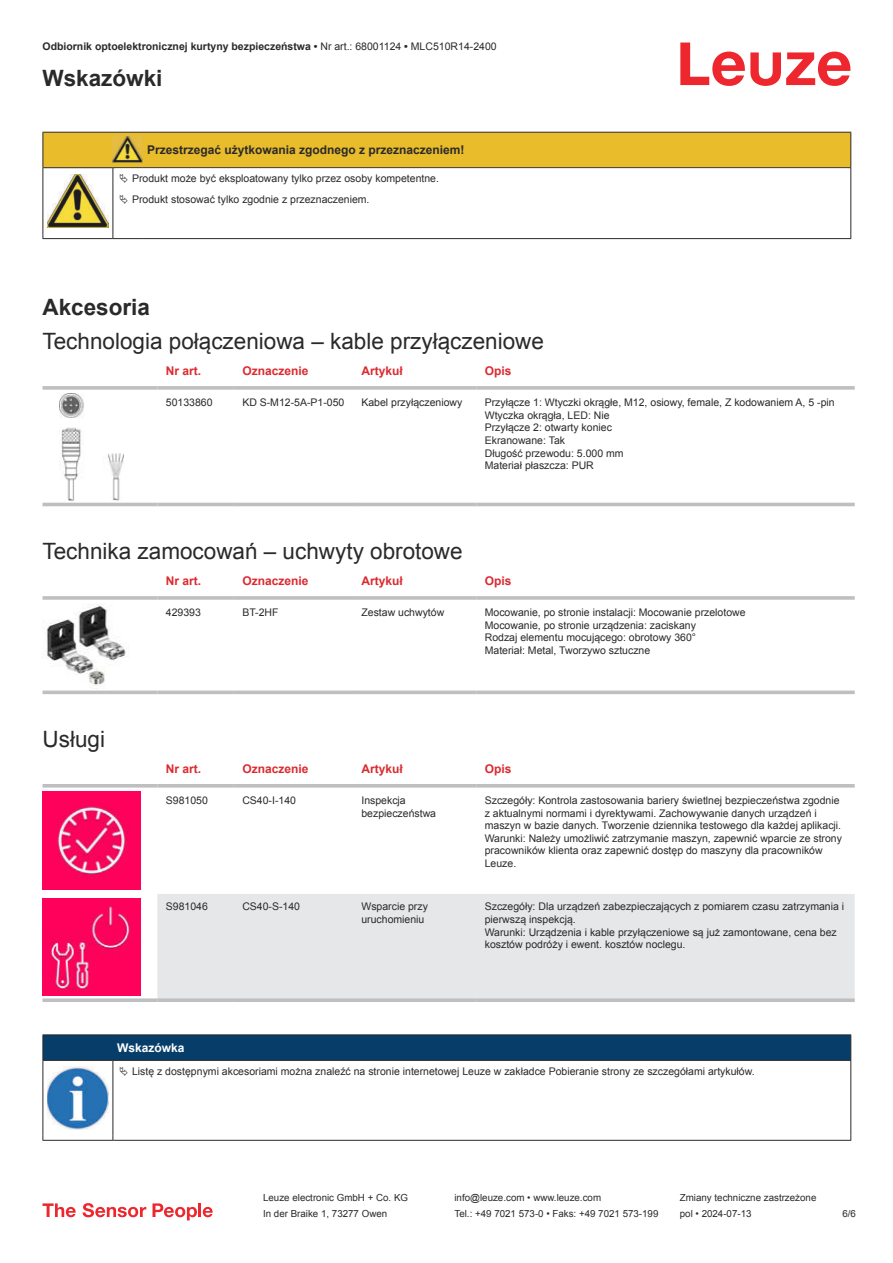
<style>
.page{position:relative;width:893px;height:1263px;background:#fff}
.page>*{position:absolute;margin:0;border:0;box-sizing:border-box;transform-origin:0 0}
.t1{font:22.5px "Arial";color:#2b292a}
.t2{font:700 22.5px "Arial";color:#2b292a}
.t3{font:700 12px "Arial";color:#db2a30}
.t4{font:700 12px "Arial";color:#2b292a}
.t5{font:700 12px "Arial";color:#fff}
.t6{font:10.5px/12.6px "Arial";color:#2b292a}
.t7{font:700 10.5px "Arial";color:#2b292a}
.t8{font:9.75px "Arial";color:#2b292a}
.s1{font-weight:400}
</style>
<div class="page">
<svg style="left:680px;top:43px;width:170px;height:43px"></svg>
<svg style="left:43px;top:393px;width:812px;height:114px"></svg>
<svg style="left:43px;top:386px;width:114px;height:4px"></svg>
<svg style="left:157px;top:386px;width:77px;height:4px"></svg>
<svg style="left:234px;top:386px;width:119px;height:4px"></svg>
<svg style="left:353px;top:386px;width:123px;height:4px"></svg>
<svg style="left:476px;top:386px;width:379px;height:4px;background:#c3c5c7"></svg>
<hr style="left:43px;top:503px;width:114px;height:3px;background:#bdbfc1">
<hr style="left:157px;top:503px;width:77px;height:3px;background:#bdbfc1">
<hr style="left:234px;top:503px;width:119px;height:3px;background:#bdbfc1">
<hr style="left:353px;top:503px;width:123px;height:3px;background:#bdbfc1">
<hr style="left:476px;top:503px;width:379px;height:3px;background:#bdbfc1">
<img style="left:59px;top:394px;width:65px;height:106px">
<hr style="left:43px;top:596px;width:114px;height:4px;background:#bdbfc1">
<hr style="left:157px;top:596px;width:77px;height:4px;background:#c7c9ca">
<hr style="left:234px;top:596px;width:119px;height:4px;background:#bdbfc1">
<hr style="left:353px;top:596px;width:123px;height:4px;background:#bdbfc1">
<hr style="left:476px;top:596px;width:379px;height:4px;background:#c7c9ca">
<svg style="left:43px;top:690px;width:114px;height:4px"></svg>
<svg style="left:157px;top:690px;width:77px;height:4px"></svg>
<svg style="left:234px;top:690px;width:119px;height:4px"></svg>
<svg style="left:353px;top:690px;width:123px;height:4px"></svg>
<svg style="left:476px;top:690px;width:379px;height:4px;background:#c6c8c9"></svg>
<img style="left:43px;top:604px;width:86px;height:81px">
<div style="left:157px;top:894px;width:698px;height:104px;background:#e6e7e9"></div>
<svg style="left:43px;top:784px;width:114px;height:4px"></svg>
<svg style="left:157px;top:784px;width:77px;height:4px"></svg>
<svg style="left:234px;top:784px;width:119px;height:4px"></svg>
<svg style="left:353px;top:784px;width:123px;height:4px"></svg>
<svg style="left:476px;top:784px;width:379px;height:4px;background:#c3c5c7"></svg>
<svg style="left:43px;top:998px;width:114px;height:4px"></svg>
<svg style="left:157px;top:998px;width:77px;height:4px"></svg>
<svg style="left:234px;top:998px;width:119px;height:4px"></svg>
<svg style="left:353px;top:998px;width:123px;height:4px"></svg>
<svg style="left:476px;top:998px;width:379px;height:4px;background:#c1c3c5"></svg>
<img style="left:43px;top:792px;width:97px;height:98px">
<img style="left:43px;top:898px;width:97px;height:98px">
<svg style="left:44px;top:1061px;width:806px;height:79px"></svg>
<hr style="left:43px;top:1034px;width:70px;height:1px;background:#2b292a">
<hr style="left:43px;top:1060px;width:70px;height:1px;background:#2b292a">
<hr style="left:113px;top:1034px;width:738px;height:1px;background:#2b292a">
<div style="left:43px;top:1035px;width:808px;height:25px;background:#063d69"></div>
<hr style="left:113px;top:1060px;width:738px;height:1px;background:#2b292a">
<hr style="left:43px;top:1061px;width:1px;height:75px;background:#2b292a">
<hr style="left:113px;top:1061px;width:1px;height:75px;background:#2b292a">
<hr style="left:850px;top:1061px;width:1px;height:75px;background:#2b292a">
<hr style="left:43px;top:1140px;width:70px;height:1px;background:#2b292a">
<hr style="left:113px;top:1140px;width:738px;height:1px;background:#2b292a">
<img style="left:47px;top:1067px;width:61px;height:62px">
<div style="left:115px;top:1061px;width:734px;height:20px;background:#fff"></div>
<svg style="left:43px;top:1203px;width:33px;height:14px"></svg>
<svg style="left:83px;top:1203px;width:63px;height:14px"></svg>
<svg style="left:153px;top:1203px;width:44px;height:17px"></svg>
<hr style="left:198px;top:1203px;width:3px;height:14px;background:#ed272d">
<svg style="left:203px;top:1207px;width:10px;height:10px"></svg>
<hr style="left:43px;top:168px;width:1px;height:66px;background:#2b292a">
<hr style="left:113px;top:168px;width:1px;height:66px;background:#2b292a">
<hr style="left:850px;top:168px;width:1px;height:66px;background:#2b292a">
<hr style="left:43px;top:238px;width:70px;height:1px;background:#2b292a">
<hr style="left:113px;top:238px;width:30px;height:1px;background:#2b292a">
<hr style="left:143px;top:238px;width:708px;height:1px;background:#2b292a">
<img style="left:47px;top:209px;width:61px;height:19px">
<svg style="left:43px;top:132px;width:808px;height:77px"></svg>
<p class="t7" style="left:43px;top:39px;width:456px">Odbiornik optoelektronicznej kurtyny bezpieczeństwa • <span class="s1">Nr art.: 68001124</span> • <span class="s1">MLC510R14-2400</span></p>
<h1 class="t2" style="left:43px;top:63px;width:122px">Wskazówki</h1>
<p class="t4" style="left:147px;top:141px;width:319px">Przestrzegać użytkowania zgodnego z przeznaczeniem!</p>
<p class="t6" style="left:132px;top:169px;width:308px;line-height:20.2px">Produkt może być eksploatowany tylko przez osoby kompetentne.<br>Produkt stosować tylko zgodnie z przeznaczeniem.</p>
<h1 class="t2" style="left:43px;top:292px;width:109px">Akcesoria</h1>
<h1 class="t1" style="left:43px;top:326px;width:503px">Technologia połączeniowa – kable przyłączeniowe</h1>
<p class="t3" style="left:166px;top:363px;width:37px">Nr art.</p>
<p class="t3" style="left:242px;top:366px;width:68px">Oznaczenie</p>
<p class="t3" style="left:361px;top:363px;width:43px">Artykuł</p>
<p class="t3" style="left:485px;top:363px;width:28px">Opis</p>
<p class="t6" style="left:166px;top:396px;width:48px">50133860</p>
<p class="t6" style="left:242px;top:397px;width:104px">KD S-M12-5A-P1- 050</p>
<p class="t6" style="left:361px;top:396px;width:102px">Kabel przyłączeniowy</p>
<p class="t6" style="left:485px;top:396px;width:351px">Przyłącze 1: Wtyczki okrągłe, M12, osiowy, female, Z kodowaniem A, 5 -pin<br>Wtyczka okrągła, LED: Nie<br>Przyłącze 2: otwarty koniec<br>Ekranowane: Tak<br>Długość przewodu: 5.000 mm<br>Materiał płaszcza: PUR</p>
<h1 class="t1" style="left:43px;top:536px;width:422px">Technika zamocowań – uchwyty obrotowe</h1>
<p class="t3" style="left:166px;top:573px;width:37px">Nr art.</p>
<p class="t3" style="left:242px;top:577px;width:68px">Oznaczenie</p>
<p class="t3" style="left:361px;top:573px;width:43px">Artykuł</p>
<p class="t3" style="left:485px;top:573px;width:28px">Opis</p>
<p class="t6" style="left:166px;top:606px;width:37px">429393</p>
<p class="t6" style="left:242px;top:606px;width:38px">BT-2HF</p>
<p class="t6" style="left:361px;top:607px;width:84px">Zestaw uchwytów</p>
<p class="t6" style="left:485px;top:606px;width:262px">Mocowanie, po stronie instalacji: Mocowanie przelotowe Mocowanie, po stronie urządzenia: zaciskany<br>Rodzaj elementu mocującego: obrotowy 360°<br>Materiał: Metal, Tworzywo sztuczne</p>
<h1 class="t1" style="left:43px;top:724px;width:64px">Usługi</h1>
<p class="t3" style="left:166px;top:760px;width:37px">Nr art.</p>
<p class="t3" style="left:242px;top:764px;width:68px">Oznaczenie</p>
<p class="t3" style="left:361px;top:760px;width:43px">Artykuł</p>
<p class="t3" style="left:485px;top:760px;width:28px">Opis</p>
<p class="t6" style="left:166px;top:794px;width:44px">S981050</p>
<p class="t6" style="left:242px;top:795px;width:55px">CS40-I-140</p>
<p class="t6" style="left:361px;top:795px;width:76px">Inspekcja bezpieczeństwa</p>
<p class="t6" style="left:485px;top:794px;width:359px">Szczegóły: Kontrola zastosowania bariery świetlnej bezpieczeństwa zgodnie z aktualnymi normami i dyrektywami. Zachowywanie danych urządzeń i maszyn w bazie danych. Tworzenie dziennika testowego dla każdej aplikacji.<br>Warunki: Należy umożliwić zatrzymanie maszyn, zapewnić wparcie ze strony pracowników klienta oraz zapewnić dostęp do maszyny dla pracowników Leuze.</p>
<p class="t6" style="left:166px;top:900px;width:44px">S981046</p>
<p class="t6" style="left:242px;top:901px;width:59px">CS40-S-140</p>
<p class="t6" style="left:361px;top:901px;width:68px">Wsparcie przy uruchomieniu</p>
<p class="t6" style="left:485px;top:900px;width:361px">Szczegóły: Dla urządzeń zabezpieczających z pomiarem czasu zatrzymania i pierwszą inspekcją.<br>Warunki: Urządzenia i kable przyłączeniowe są już zamontowane, cena bez kosztów podróży i ewent. kosztów noclegu.</p>
<p class="t5" style="left:117px;top:1039px;width:69px">Wskazówka</p>
<p class="t6" style="left:132px;top:1065px;width:624px">Listę z dostępnymi akcesoriami można znaleźć na stronie internetowej Leuze w zakładce Pobieranie strony ze szczegółami artykułów.</p>
<p class="t8" style="left:263px;top:1191px;width:146px">Leuze electronic GmbH + Co. KG</p>
<p class="t8" style="left:454px;top:1191px;width:148px">info@leuze.com • www.leuze.com</p>
<p class="t8" style="left:680px;top:1191px;width:138px">Zmiany techniczne zastrzeżone</p>
<p class="t8" style="left:263px;top:1207px;width:126px">In der Braike 1, 73277 Owen</p>
<p class="t8" style="left:454px;top:1207px;width:205px">Tel.: +49 7021 573-0 • Faks: +49 7021 573-199</p>
<p class="t8" style="left:680px;top:1207px;width:73px">pol • 2024-07-13</p>
<p class="t8" style="left:842px;top:1210px;width:15px">6 /6</p>
</div>
